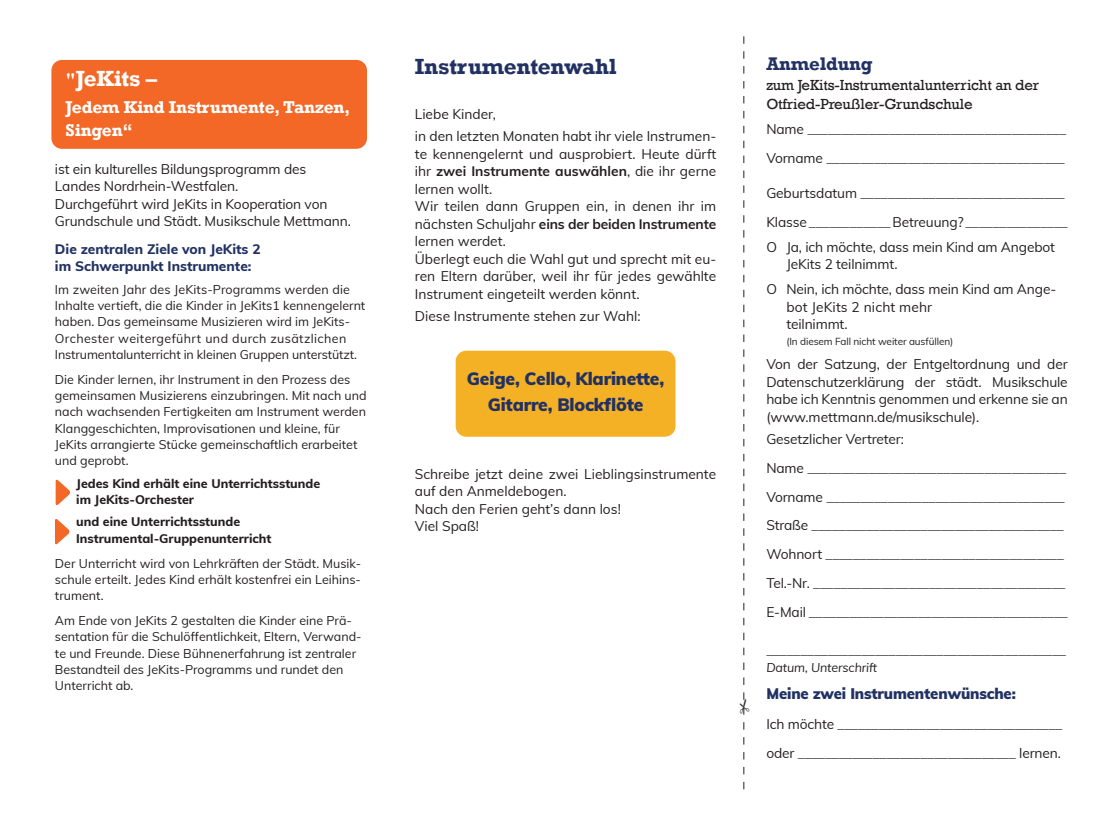
<style>
.page{position:relative;width:1117px;height:815px;background:#fff}
.page>*{position:absolute;margin:0;border:0;box-sizing:border-box;transform-origin:0 0}
.t1{font:700 22.5px "Rockwell";letter-spacing:-.01em;color:#213163}
.t2{font:700 22.5px "Rockwell";letter-spacing:-.01em;color:#fff}
.t3{font:700 18.75px "Rockwell";letter-spacing:-.01em;color:#213163}
.t4{font:900 17.5px/26.2px "Muli";letter-spacing:-.01em;color:#213163;text-align:center}
.t5{font:700 17.5px/23.8px "Rockwell";letter-spacing:-.01em;color:#fff}
.t6{font:15px/18.8px "Rockwell";letter-spacing:-.01em;color:#231f20}
.t7{font:900 15px "Muli";letter-spacing:-.01em;color:#213163}
.t8{font:13.75px/17.5px "Muli";letter-spacing:-.005em;color:#231f20}
.t9{font:800 13.75px/17.5px "Muli";color:#213163}
.t10{font:12.5px/16.2px "Muli";color:#231f20}
.t11{font:800 12.5px/16.2px "Muli";color:#231f20}
.t12{font:italic 12.5px "Muli";letter-spacing:-.01em;color:#231f20}
.t13{font:10px "Muli";letter-spacing:-.01em;color:#231f20}
.s1{font-size:18.75px}
.s2{font-weight:700}
</style>
<div class="page">
<div style="left:51px;top:60px;width:316px;height:89px;background:#f36826;border-radius:11px"></div>
<div style="left:455px;top:351px;width:220px;height:86px;background:#f5b126;border-radius:11px"></div>
<svg style="left:56px;top:479px;width:14px;height:27px"></svg>
<svg style="left:55px;top:519px;width:15px;height:26px"></svg>
<svg style="left:743px;top:36px;width:2px;height:753px"></svg>
<h1 class="t2" style="left:66px;top:65px;width:93px"><span class="s1">"</span>JeKits –</h1>
<p class="t5" style="left:66px;top:95px;width:286px">Jedem Kind Instrumente, Tanzen,<br>Singen“</p>
<p class="t8" style="left:55px;top:159px;width:297px">ist ein kulturelles Bildungsprogramm des Landes Nordrhein-Westfalen.<br>Durchgeführt wird JeKits in Kooperation von Grundschule und Städt. Musikschule Mettmann.</p>
<p class="t9" style="left:55px;top:239px;width:207px">Die zentralen Ziele von JeKits 2 im Schwerpunkt Instrumente:</p>
<p class="t10" style="left:55px;top:281px;width:312px">Im zweiten Jahr des JeKits-Programms werden die Inhalte vertieft, die die Kinder in JeKits1 kennengelernt haben. Das gemeinsame Musizieren wird im JeKits-Orchester weitergeführt und durch zusätzlichen Instrumentalunterricht in kleinen Gruppen unterstützt.</p>
<p class="t10" style="left:55px;top:371px;width:313px">Die Kinder lernen, ihr Instrument in den Prozess des gemeinsamen Musizierens einzubringen. Mit nach und nach wachsenden Fertigkeiten am Instrument werden Klanggeschichten, Improvisationen und kleine, für JeKits arrangierte Stücke gemeinschaftlich erarbeitet und geprobt.</p>
<p class="t11" style="left:76px;top:474px;width:245px">Jedes Kind erhält eine Unterrichtsstunde im JeKits-Orchester</p>
<p class="t11" style="left:76px;top:513px;width:197px">und eine Unterrichtsstunde<br>Instrumental-Gruppenunterricht</p>
<p class="t10" style="left:55px;top:554px;width:307px;text-align:justify">Der Unterricht wird von Lehrkräften der Städt. Musik&shy;schule erteilt. Jedes Kind erhält kostenfrei ein Leihins&shy;trument.</p>
<p class="t10" style="left:55px;top:612px;width:308px">Am Ende von JeKits 2 gestalten die Kinder eine Prä&shy;sentation für die Schulöffentlichkeit, Eltern, Verwand&shy;te und Freunde. Diese Bühnenerfahrung ist zentraler Bestandteil des JeKits-Programms und rundet den Unterricht ab.</p>
<h1 class="t1" style="left:415px;top:53px;width:203px">Instrumentenwahl</h1>
<p class="t8" style="left:415px;top:102px;width:303px;line-height:22.5px">Liebe Kinder,<br>in den letzten Monaten habt ihr viele Instrumen-</p>
<p class="t8" style="left:415px;top:145px;width:303px">te kennengelernt und ausprobiert. Heute dürft ihr <span class="s2">zwei Instrumente auswählen</span>, die ihr gerne lernen wollt.<br>Wir teilen dann Gruppen ein, in denen ihr im nächsten Schuljahr <span class="s2">eins der beiden Instrumente </span>lernen werdet.<br>Überlegt euch die Wahl gut und sprecht mit eu&shy;ren Eltern darüber, weil ihr für jedes gewählte Instrument eingeteilt werden könnt.</p>
<p class="t8" style="left:415px;top:307px;width:227px">Diese Instrumente stehen zur Wahl:</p>
<p class="t4" style="left:467px;top:365px;width:199px">Geige, Cello, Klarinette,<br>Gitarre, Blockflöte</p>
<p class="t8" style="left:415px;top:465px;width:303px">Schreibe jetzt deine zwei Lieblingsinstrumente auf den Anmeldebogen.<br>Nach den Ferien geht’s dann los!<br>Viel Spaß!</p>
<h2 class="t3" style="left:766px;top:53px;width:108px">Anmeldung</h2>
<p class="t6" style="left:766px;top:76px;width:274px">zum JeKits-Instrumentalunterricht an der<br>Otfried-Preußler-Grundschule</p>
<p class="t8" style="left:766px;top:114px;width:301px;line-height:28.8px">Name ______________________________________<br>Vorname ___________________________________</p>
<p class="t8" style="left:766px;top:178px;width:303px;line-height:28.8px">Geburtsdatum ______________________________<br>Klasse ____________ Betreuung? _______________</p>
<p class="t8" style="left:786px;top:237px;width:270px;text-indent:-20px">O Ja, ich möchte, dass mein Kind am Angebot<br>JeKits 2 teilnimmt.</p>
<p class="t8" style="left:786px;top:280px;width:271px;text-indent:-20px">O Nein, ich möchte, dass mein Kind am Ange&shy;bot JeKits 2 nicht mehr<br>teilnimmt.</p>
<p class="t13" style="left:786px;top:335px;width:168px">(In diesem Fall nicht weiter ausfüllen)</p>
<p class="t8" style="left:766px;top:355px;width:303px;text-align:justify">Von der Satzung, der Entgeltordnung und der Datenschutzerklärung der städt. Musikschule habe ich Kenntnis genommen und erkenne sie an (www.mettmann.de/musikschule).</p>
<p class="t8" style="left:766px;top:424px;width:303px;line-height:28.8px">Gesetzlicher Vertreter:<br>Name ______________________________________ Vorname ___________________________________ Straße _____________________________________ Wohnort ___________________________________ Tel.-Nr. _____________________________________ E-Mail ______________________________________</p>
<p class="t8" style="left:766px;top:641px;width:301px">____________________________________________</p>
<p class="t12" style="left:766px;top:658px;width:112px">Datum, Unterschrift</p>
<p class="t7" style="left:766px;top:683px;width:251px">Meine zwei Instrumentenwünsche:</p>
<p class="t8" style="left:766px;top:709px;width:297px;line-height:28.8px">Ich möchte _________________________________ oder ________________________________ lernen.</p>
</div>
